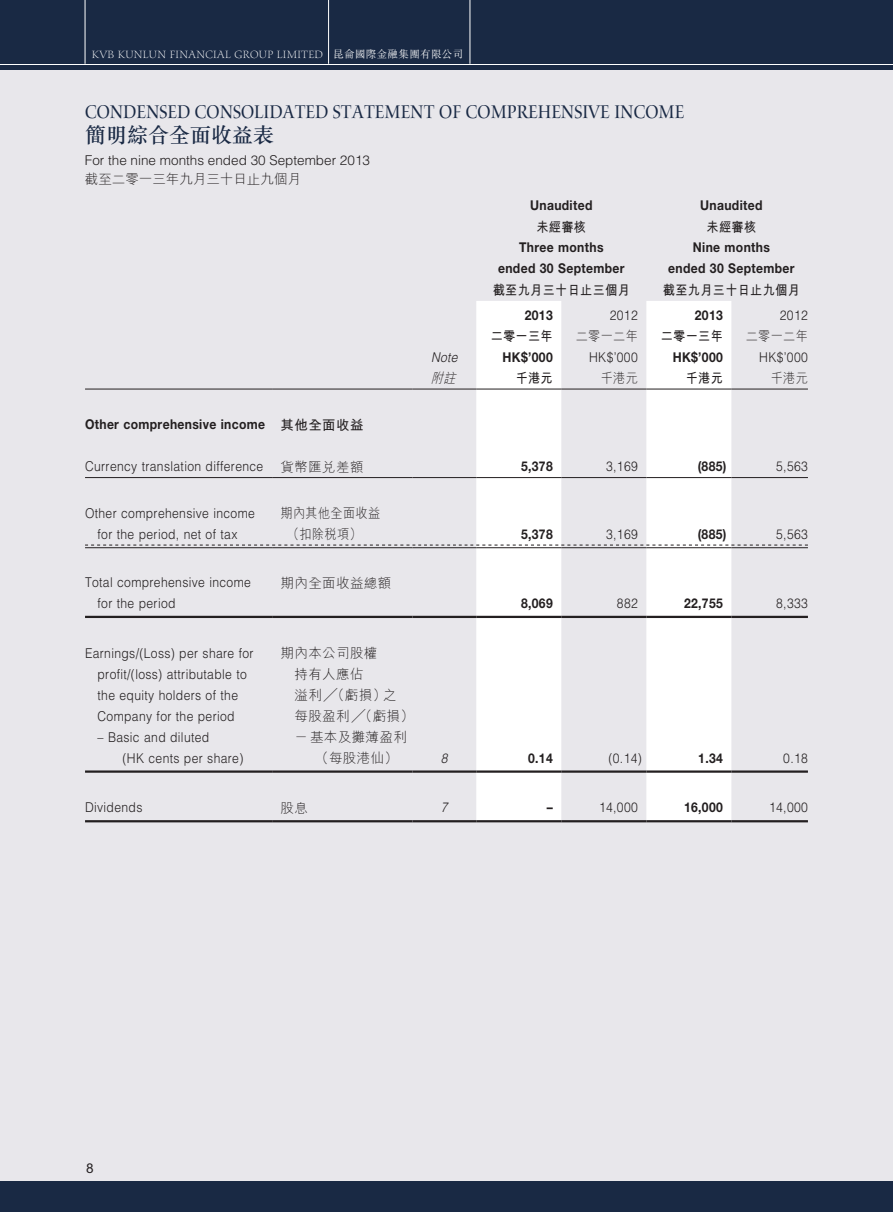
<style>
.page{position:relative;width:893px;height:1212px;background:#fff}
.page>*{position:absolute;margin:0;border:0;box-sizing:border-box;transform-origin:0 0}
.t1{font:21px "Waters Titling Pro";letter-spacing:.005em;color:#192944;scale:.85 1}
.t2{font:500 21px "M Sung HK";color:#192944}
.t3{font:300 13.5px/21px "Helvetica LT Std";letter-spacing:.03em;color:#231f20;text-align:center;scale:.9 1}
.t4{font:700 13.5px/21px "Helvetica Neue LT Std";letter-spacing:.03em;color:#231f20;text-align:center;scale:.9 1}
.t5{font:300 13.5px/21px "M Hei HK";letter-spacing:.03em;color:#231f20}
.t6{font:700 13.5px "M Hei HK";letter-spacing:.03em;color:#231f20;scale:.9 1}
.t7{font:300 13.5px "Helvetica LT Std";color:#231f20}
.t8{font:300 13.5px/21px "M Hei HK";letter-spacing:.03em;color:#231f20;scale:.9 1}
.t9{font:300 13.5px "M Hei HK";color:#231f20}
.t10{font:italic 300 13.5px "Helvetica LT Std";color:#231f20;scale:.9 1}
.t11{font:italic 300 13.5px "M Hei HK";color:#231f20;scale:.9 1}
.t12{font:700 13.5px "M Hei HK";letter-spacing:.03em;color:#231f20}
.t13{font:300 12px "Waters Titling Pro";letter-spacing:.025em;color:#fff}
.s1{font-family:"M Sung HK";font-size:10.5px}
.s2{font-family:"M Hei HK"}
</style>
<div class="page">
<div style="left:0;top:68px;width:893px;height:1113px;background:#e8e7eb"></div>
<div style="left:0;top:1181px;width:893px;height:31px;background:#192944"></div>
<div style="left:0;top:0;width:893px;height:64px;background:#192944"></div>
<div style="left:0;top:65px;width:893px;height:5px;background:#192944"></div>
<hr style="left:85px;top:0;width:1px;height:64px;background:#fff">
<hr style="left:328px;top:0;width:1px;height:64px;background:#fff">
<hr style="left:470px;top:0;width:1px;height:64px;background:#fff">
<svg style="left:476px;top:301px;width:255px;height:519px;fill:#fff"></svg>
<hr style="left:85px;top:389px;width:187px;height:1px;background:#231f20">
<hr style="left:272px;top:389px;width:140px;height:1px;background:#231f20">
<hr style="left:412px;top:389px;width:64px;height:1px;background:#231f20">
<hr style="left:476px;top:389px;width:85px;height:1px;background:#231f20">
<hr style="left:561px;top:389px;width:85px;height:1px;background:#231f20">
<hr style="left:646px;top:389px;width:85px;height:1px;background:#231f20">
<hr style="left:731px;top:389px;width:77px;height:1px;background:#231f20">
<hr style="left:85px;top:477px;width:187px;height:1px;background:#231f20">
<hr style="left:272px;top:477px;width:140px;height:1px;background:#231f20">
<hr style="left:412px;top:477px;width:64px;height:1px;background:#231f20">
<hr style="left:476px;top:477px;width:85px;height:1px;background:#231f20">
<hr style="left:561px;top:477px;width:85px;height:1px;background:#231f20">
<hr style="left:646px;top:477px;width:85px;height:1px;background:#231f20">
<hr style="left:731px;top:477px;width:77px;height:1px;background:#231f20">
<hr style="left:85px;top:547px;width:187px;height:1px;background:#231f20">
<hr style="left:272px;top:547px;width:140px;height:1px;background:#231f20">
<hr style="left:412px;top:547px;width:64px;height:1px;background:#231f20">
<hr style="left:476px;top:547px;width:85px;height:1px;background:#231f20">
<hr style="left:561px;top:547px;width:85px;height:1px;background:#231f20">
<hr style="left:646px;top:547px;width:85px;height:1px;background:#231f20">
<svg style="left:85px;top:545px;width:723px;height:1px"></svg>
<hr style="left:731px;top:547px;width:77px;height:1px;background:#231f20">
<hr style="left:85px;top:616px;width:187px;height:2px;background:#231f20">
<hr style="left:272px;top:616px;width:140px;height:2px;background:#231f20">
<hr style="left:412px;top:616px;width:64px;height:2px;background:#231f20">
<hr style="left:476px;top:616px;width:85px;height:2px;background:#231f20">
<hr style="left:561px;top:616px;width:85px;height:2px;background:#231f20">
<hr style="left:646px;top:616px;width:85px;height:2px;background:#231f20">
<hr style="left:731px;top:616px;width:77px;height:2px;background:#231f20">
<hr style="left:85px;top:770px;width:187px;height:3px;background:#231f20">
<hr style="left:272px;top:770px;width:140px;height:3px;background:#231f20">
<hr style="left:412px;top:770px;width:64px;height:3px;background:#231f20">
<hr style="left:476px;top:770px;width:85px;height:3px;background:#231f20">
<hr style="left:561px;top:770px;width:85px;height:3px;background:#231f20">
<hr style="left:646px;top:770px;width:85px;height:3px;background:#231f20">
<hr style="left:731px;top:770px;width:77px;height:3px;background:#231f20">
<hr style="left:85px;top:820px;width:187px;height:2px;background:#231f20">
<hr style="left:272px;top:820px;width:140px;height:2px;background:#231f20">
<hr style="left:412px;top:820px;width:64px;height:2px;background:#231f20">
<hr style="left:476px;top:820px;width:85px;height:2px;background:#231f20">
<hr style="left:561px;top:820px;width:85px;height:2px;background:#231f20">
<hr style="left:646px;top:820px;width:85px;height:2px;background:#231f20">
<hr style="left:731px;top:820px;width:77px;height:2px;background:#231f20">
<p class="t13" style="left:92px;top:48px;width:373px">KVB KUNLUN FINANCIAL GROUP LIMITED <span class="s1">昆侖國際金融集團有限公司</span></p>
<h1 class="t1" style="left:85px;top:100px;width:706px">CONDENSED CONSOLIDATED STATEMENT OF COMPREHENSIVE INCOME</h1>
<h1 class="t2" style="left:85px;top:121px;width:190px">簡明綜合全面收益表</h1>
<p class="t7" style="left:85px;top:151px;width:287px">For the nine months ended 30 September 2013</p>
<p class="t9" style="left:85px;top:169px;width:217px">截至二零一三年九月三十日止九個月</p>
<p class="t4" style="left:530px;top:194px;width:71px">Unaudited</p>
<p class="t4" style="left:700px;top:194px;width:71px">Unaudited</p>
<p class="t6" style="left:536px;top:217px;width:57px">未經審核</p>
<p class="t6" style="left:707px;top:217px;width:57px">未經審核</p>
<p class="t4" style="left:498px;top:236px;width:142px">Three months<br>ended 30 September</p>
<p class="t4" style="left:668px;top:236px;width:142px">Nine months<br>ended 30 September</p>
<p class="t6" style="left:493px;top:280px;width:154px">截至九月三十日止三個月</p>
<p class="t6" style="left:663px;top:280px;width:154px">截至九月三十日止九個月</p>
<p class="t4" style="left:525px;top:304px;width:33px">2013</p>
<p class="t3" style="left:610px;top:304px;width:33px">2012</p>
<p class="t4" style="left:695px;top:304px;width:33px">2013</p>
<p class="t3" style="left:780px;top:304px;width:33px">2012</p>
<p class="t6" style="left:491px;top:326px;width:71px">二零一三年</p>
<p class="t8" style="left:576px;top:325px;width:71px">二零一二年</p>
<p class="t6" style="left:661px;top:326px;width:71px">二零一三年</p>
<p class="t8" style="left:746px;top:325px;width:71px">二零一二年</p>
<p class="t10" style="left:431px;top:348px;width:31px">Note</p>
<p class="t4" style="left:503px;top:346px;width:57px">HK$’000</p>
<p class="t3" style="left:589px;top:346px;width:56px">HK$’000</p>
<p class="t4" style="left:673px;top:346px;width:57px">HK$’000</p>
<p class="t3" style="left:759px;top:346px;width:56px">HK$’000</p>
<p class="t11" style="left:431px;top:369px;width:34px">附註</p>
<p class="t6" style="left:516px;top:368px;width:43px">千港元</p>
<p class="t8" style="left:601px;top:367px;width:43px">千港元</p>
<p class="t6" style="left:686px;top:368px;width:43px">千港元</p>
<p class="t8" style="left:771px;top:367px;width:43px">千港元</p>
<p class="t4" style="left:85px;top:413px;width:311px">Other comprehensive income <span class="s2">其他全面收益</span></p>
<p class="t3" style="left:85px;top:456px;width:200px">Currency translation difference</p>
<p class="t5" style="left:281px;top:456px;width:84px">貨幣匯兌差額</p>
<p class="t4" style="left:521px;top:455px;width:37px">5,378</p>
<p class="t3" style="left:606px;top:456px;width:37px">3,169</p>
<p class="t4" style="left:698px;top:455px;width:34px">(885)</p>
<p class="t3" style="left:776px;top:456px;width:37px">5,563</p>
<p class="t3" style="left:85px;top:502px;width:190px">Other comprehensive income for the period, net of tax</p>
<p class="t8" style="left:287px;top:502px;width:105px;text-indent:-6px">期內其他全面收益（扣除稅項）</p>
<p class="t4" style="left:521px;top:523px;width:37px">5,378</p>
<p class="t3" style="left:606px;top:523px;width:37px">3,169</p>
<p class="t4" style="left:698px;top:523px;width:34px">(885)</p>
<p class="t3" style="left:776px;top:523px;width:37px">5,563</p>
<p class="t3" style="left:98px;top:572px;width:172px;text-align:left;text-indent:-12px">Total comprehensive income for the period</p>
<p class="t5" style="left:281px;top:572px;width:112px">期內全面收益總額</p>
<p class="t3" style="left:85px;top:642px;width:189px">Earnings/(Loss) per share for profit/(loss) attributable to the equity holders of the<br>Company for the period</p>
<p class="t5" style="left:281px;top:642px;width:98px">期內本公司股權</p>
<p class="t5" style="left:281px;top:663px;width:84px">　持有人應佔</p>
<p class="t5" style="left:281px;top:684px;width:118px">　溢利╱（虧損）之</p>
<p class="t5" style="left:295px;top:705px;width:121px">每股盈利╱（虧損）</p>
<p class="t3" style="left:122px;top:726px;width:136px;text-align:left;text-indent:-25px">– Basic and diluted<br>(HK cents per share)</p>
<p class="t5" style="left:315px;top:726px;width:93px;text-indent:-21px">－基本及攤薄盈利（每股港仙）</p>
<p class="t4" style="left:521px;top:592px;width:37px">8,069</p>
<p class="t3" style="left:617px;top:593px;width:25px">882</p>
<p class="t4" style="left:684px;top:592px;width:45px">22,755</p>
<p class="t3" style="left:776px;top:593px;width:37px">8,333</p>
<p class="t10" style="left:441px;top:749px;width:9px">8</p>
<p class="t4" style="left:528px;top:747px;width:29px">0.14</p>
<p class="t3" style="left:608px;top:747px;width:39px">(0.14)</p>
<p class="t4" style="left:698px;top:747px;width:29px">1.34</p>
<p class="t3" style="left:783px;top:747px;width:29px">0.18</p>
<p class="t3" style="left:85px;top:797px;width:65px">Dividends</p>
<p class="t5" style="left:281px;top:797px;width:29px">股息</p>
<p class="t10" style="left:441px;top:799px;width:9px">7</p>
<p class="t4" style="left:547px;top:797px;width:8px">–</p>
<p class="t3" style="left:599px;top:797px;width:45px">14,000</p>
<p class="t4" style="left:684px;top:797px;width:45px">16,000</p>
<p class="t3" style="left:769px;top:797px;width:45px">14,000</p>
<p class="t12" style="left:86px;top:1158px;width:9px">8</p>
</div>
